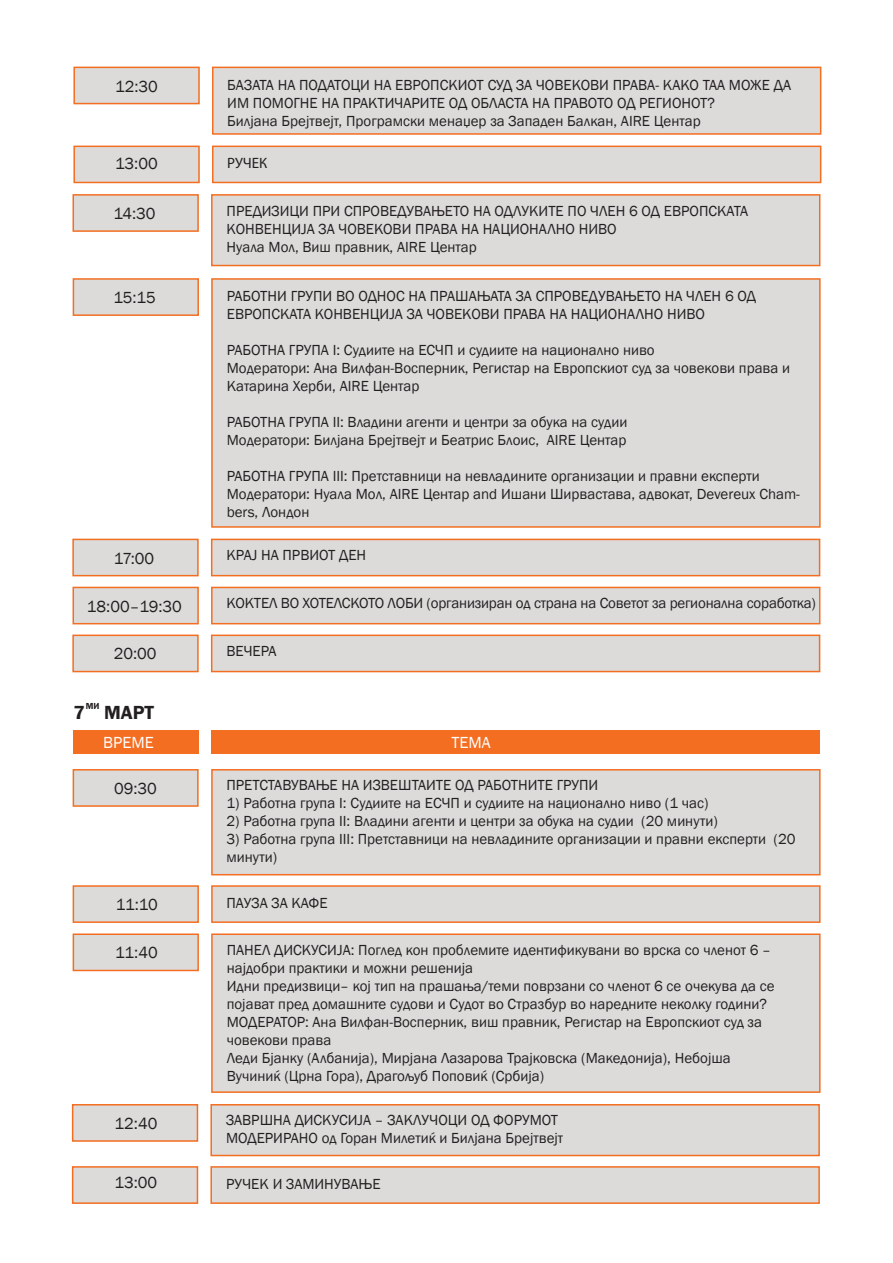
<style>
.page{position:relative;width:893px;height:1263px;background:#fff}
.page>*{position:absolute;margin:0;border:0;box-sizing:border-box;transform-origin:0 0}
.t1{font:600 19.5px "Franklin Gothic";color:#231f20}
.t2{font:16.5px "Franklin Gothic";color:#231f20}
.t3{font:16.5px "Franklin Gothic";color:#fff}
.t4{font:15px/18px "Franklin Gothic";color:#231f20}
.t5{font:15px "Myriad Pro";color:#231f20}
.t6{font:600 9px "Franklin Gothic";color:#231f20}
</style>
<div class="page">
<div style="left:212px;top:67px;width:609px;height:68px;background:#dcdbda;border:2px solid #f36e21"></div>
<div style="left:73px;top:67px;width:127px;height:37px;background:#dcdbda;border:2px solid #f36e21"></div>
<div style="left:212px;top:146px;width:609px;height:37px;background:#dcdbda;border:2px solid #f36e21"></div>
<div style="left:73px;top:146px;width:127px;height:37px;background:#dcdbda;border:2px solid #f36e21"></div>
<div style="left:211px;top:769px;width:610px;height:106px;background:#dcdbda;border:2px solid #f36e21"></div>
<div style="left:73px;top:769px;width:126px;height:38px;background:#dcdbda;border:2px solid #f36e21"></div>
<div style="left:212px;top:731px;width:608px;height:23px;background:#f36e21"></div>
<div style="left:73px;top:731px;width:125px;height:23px;background:#f36e21"></div>
<div style="left:211px;top:933px;width:610px;height:160px;background:#dcdbda;border:2px solid #f36e21"></div>
<div style="left:73px;top:933px;width:126px;height:38px;background:#dcdbda;border:2px solid #f36e21"></div>
<div style="left:210px;top:1104px;width:610px;height:52px;background:#dcdbda;border:2px solid #f36e21"></div>
<div style="left:72px;top:1104px;width:126px;height:38px;background:#dcdbda;border:2px solid #f36e21"></div>
<div style="left:210px;top:1166px;width:610px;height:38px;background:#dcdbda;border:2px solid #f36e21"></div>
<div style="left:72px;top:1166px;width:126px;height:38px;background:#dcdbda;border:2px solid #f36e21"></div>
<div style="left:211px;top:885px;width:610px;height:38px;background:#dcdbda;border:2px solid #f36e21"></div>
<div style="left:73px;top:885px;width:126px;height:38px;background:#dcdbda;border:2px solid #f36e21"></div>
<div style="left:211px;top:539px;width:609px;height:37px;background:#dcdbda;border:2px solid #f36e21"></div>
<div style="left:72px;top:539px;width:127px;height:37px;background:#dcdbda;border:2px solid #f36e21"></div>
<div style="left:211px;top:587px;width:609px;height:37px;background:#dcdbda;border:2px solid #f36e21"></div>
<div style="left:73px;top:587px;width:126px;height:37px;background:#dcdbda;border:2px solid #f36e21"></div>
<div style="left:211px;top:635px;width:609px;height:37px;background:#dcdbda;border:2px solid #f36e21"></div>
<div style="left:72px;top:635px;width:127px;height:37px;background:#dcdbda;border:2px solid #f36e21"></div>
<div style="left:211px;top:194px;width:609px;height:72px;background:#dcdbda;border:2px solid #f36e21"></div>
<div style="left:73px;top:194px;width:126px;height:38px;background:#dcdbda;border:2px solid #f36e21"></div>
<div style="left:211px;top:278px;width:610px;height:250px;background:#dcdbda;border:2px solid #f36e21"></div>
<div style="left:73px;top:278px;width:126px;height:38px;background:#dcdbda;border:2px solid #f36e21"></div>
<p class="t2" style="left:115px;top:76px;width:44px">12:30</p>
<p class="t4" style="left:227px;top:76px;width:565px">БАЗАТА НА ПОДАТОЦИ НА ЕВРОПСКИОТ СУД ЗА ЧОВЕКОВИ ПРАВА- КАКО ТАА МОЖЕ ДА<br>ИМ ПОМОГНЕ НА ПРАКТИЧАРИТЕ ОД ОБЛАСТА НА ПРАВОТО ОД РЕГИОНОТ?<br>Билјана Брејтвејт, Програмски менаџер за Западен Балкан, AIRE Центар</p>
<p class="t2" style="left:115px;top:153px;width:44px">13:00</p>
<p class="t5" style="left:227px;top:154px;width:42px">РУЧЕК</p>
<p class="t2" style="left:113px;top:203px;width:44px">14:30</p>
<p class="t4" style="left:227px;top:202px;width:523px">ПРЕДИЗИЦИ ПРИ СПРОВЕДУВАЊЕТО НА ОДЛУКИТЕ ПО ЧЛЕН 6 ОД ЕВРОПСКАТА<br>КОНВЕНЦИЈА ЗА ЧОВЕКОВИ ПРАВА НА НАЦИОНАЛНО НИВО<br>Нуала Мол, Виш правник, AIRE Центар</p>
<p class="t2" style="left:113px;top:287px;width:44px">15:15</p>
<p class="t4" style="left:227px;top:287px;width:531px">РАБОТНИ ГРУПИ ВО ОДНОС НА ПРАШАЊАТА ЗА СПРОВЕДУВАЊЕТО НА ЧЛЕН 6 ОД<br>ЕВРОПСКАТА КОНВЕНЦИЈА ЗА ЧОВЕКОВИ ПРАВА НА НАЦИОНАЛНО НИВО</p>
<p class="t4" style="left:227px;top:341px;width:565px">РАБОТНА ГРУПА I: Судиите на ЕСЧП и судиите на национално ниво<br>Модератори: Ана Вилфан-Восперник, Регистар на Европскиот суд за човекови права и<br>Катарина Херби, AIRE Центар</p>
<p class="t4" style="left:227px;top:413px;width:402px">РАБОТНА ГРУПА II: Владини агенти и центри за обука на судии<br>Модератори: Билјана Брејтвејт и Беатрис Блоис, AIRE Центар</p>
<p class="t4" style="left:227px;top:467px;width:575px">РАБОТНА ГРУПА III: Претставници на невладините организации и правни експерти<br>Модератори: Нуала Мол, AIRE Центар and Ишани Ширвастава, адвокат, Devereux Cham&shy;bers, Лондон</p>
<p class="t2" style="left:114px;top:548px;width:42px">17:00</p>
<p class="t4" style="left:226px;top:546px;width:141px">КРАЈ НА ПРВИОТ ДЕН</p>
<p class="t2" style="left:87px;top:596px;width:96px">18:00–19:30</p>
<p class="t4" style="left:227px;top:594px;width:591px">КОКТЕЛ ВО ХОТЕЛСКОТО ЛОБИ (организиран од страна на Советот за регионална соработка)</p>
<p class="t2" style="left:114px;top:644px;width:44px">20:00</p>
<p class="t4" style="left:226px;top:642px;width:52px">ВЕЧЕРА</p>
<p class="t6" style="left:86px;top:700px;width:15px">МИ</p>
<h1 class="t1" style="left:73px;top:700px;width:82px">7 МАРТ</h1>
<p class="t3" style="left:103px;top:733px;width:52px">ВРЕМЕ</p>
<p class="t3" style="left:451px;top:733px;width:41px">ТЕМА</p>
<p class="t4" style="left:226px;top:777px;width:373px">ПРЕТСТАВУВАЊЕ НА ИЗВЕШТАИТЕ ОД РАБОТНИТЕ ГРУПИ</p>
<p class="t4" style="left:226px;top:795px;width:484px">1) Работна група I: Судиите на ЕСЧП и судиите на национално ниво (1 час)</p>
<p class="t4" style="left:226px;top:813px;width:493px">2) Работна група II: Владини агенти и центри за обука на судии (20 минути)</p>
<p class="t4" style="left:226px;top:831px;width:571px">3) Работна група III: Претставници на невладините организации и правни експерти (20 минути)</p>
<p class="t2" style="left:114px;top:778px;width:44px">09:30</p>
<p class="t2" style="left:116px;top:894px;width:43px">11:10</p>
<p class="t4" style="left:226px;top:894px;width:103px">ПАУЗА ЗА КАФЕ</p>
<p class="t2" style="left:115px;top:943px;width:44px">11:40</p>
<p class="t4" style="left:227px;top:941px;width:549px">ПАНЕЛ ДИСКУСИЈА: Поглед кон проблемите идентификувани во врска со членот 6 – најдобри практики и можни решенија<br>Идни предизвици– кој тип на прашања/теми поврзани со членот 6 се очекува да се појават пред домашните судови и Судот во Стразбур во наредните неколку години?<br>МОДЕРАТОР: Ана Вилфан-Восперник, виш правник, Регистар на Европскиот суд за човекови права<br>Леди Бјанку (Албанија), Мирјана Лазарова Трајковска (Македонија), Небојша Вучиниќ (Црна Гора), Драгољуб Поповиќ (Србија)</p>
<p class="t2" style="left:115px;top:1113px;width:44px">12:40</p>
<p class="t4" style="left:226px;top:1112px;width:339px">ЗАВРШНА ДИСКУСИЈА – ЗАКЛУЧОЦИ ОД ФОРУМОТ<br>МОДЕРИРАНО од Горан Милетиќ и Билјана Брејтвејт</p>
<p class="t2" style="left:115px;top:1172px;width:44px">13:00</p>
<p class="t4" style="left:226px;top:1175px;width:156px">РУЧЕК И ЗАМИНУВАЊЕ</p>
</div>
